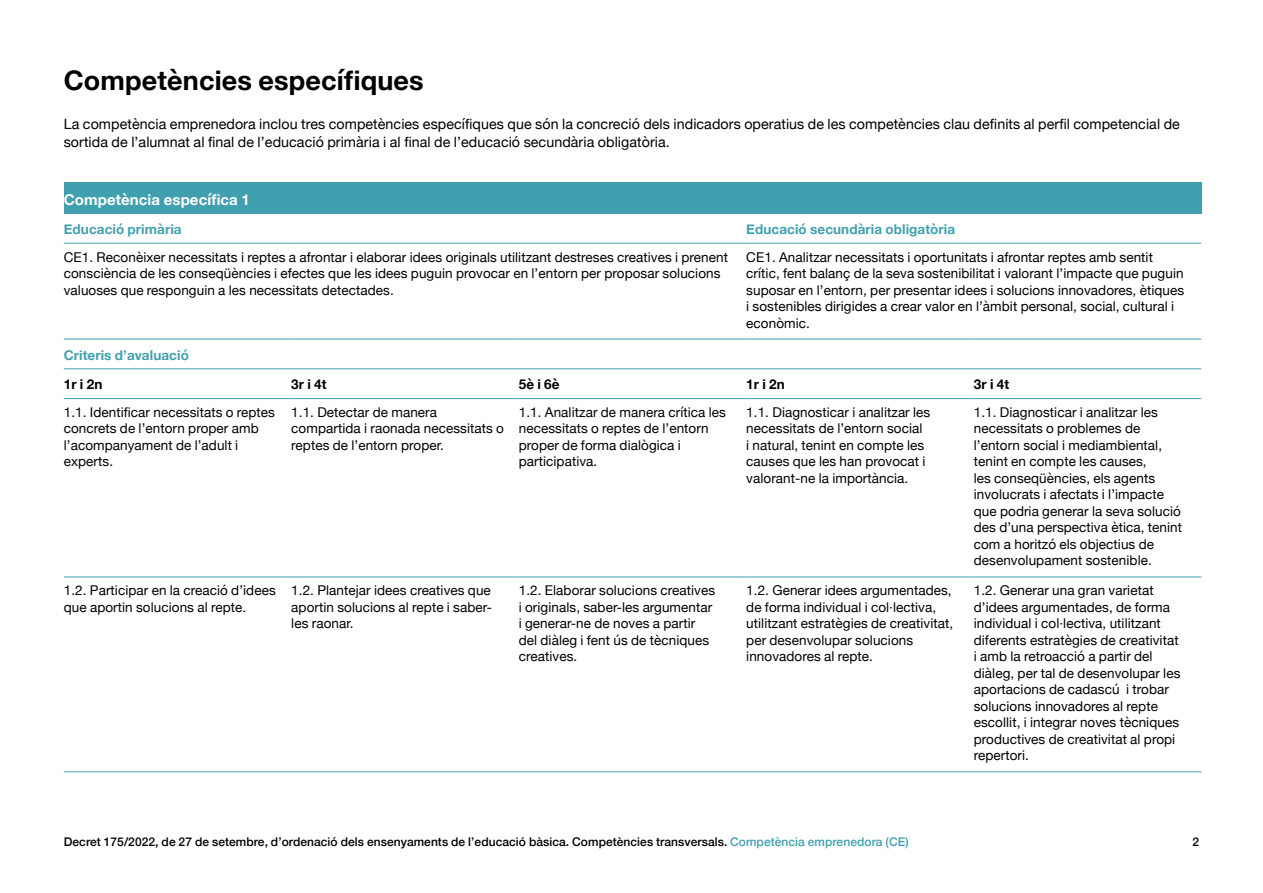
<style>
.page{position:relative;width:1263px;height:893px;background:#fff}
.page>*{position:absolute;margin:0;border:0;box-sizing:border-box;transform-origin:0 0}
.Títol_1{font:700 27px "Helvetica Neue";letter-spacing:.005em;color:#000}
.Titols_taules_i_gràfics{font:700 15px "Helvetica Neue";letter-spacing:.005em;color:#fff}
.Cos_de_text{font:14.25px/18px "Helvetica Neue";letter-spacing:.005em;color:#000}
.Taules_alineat_esquerra{font:13.5px/16.5px "Helvetica Neue";letter-spacing:.005em;color:#000}
.Taules_alineat_esquerra-2{font:700 13.5px "Helvetica Neue";letter-spacing:.005em;color:#41a0af}
.Taules_alineat_esquerra-3{font:700 13.5px "Helvetica Neue";letter-spacing:.005em;color:#000}
.t1{font:500 12px "Helvetica Neue";letter-spacing:.005em;color:#000}
.s1{color:#41a0af}
</style>
<div class="page">
<div style="left:64px;top:182px;width:1137px;height:31px;background:#41a0af"></div>
<hr style="left:64px;top:243px;width:227px;height:1px;background:#41a0af">
<hr style="left:291px;top:243px;width:228px;height:1px;background:#41a0af">
<hr style="left:519px;top:243px;width:227px;height:1px;background:#41a0af">
<hr style="left:746px;top:243px;width:228px;height:1px;background:#41a0af">
<hr style="left:974px;top:243px;width:227px;height:1px;background:#41a0af">
<hr style="left:64px;top:339px;width:227px;height:1px;background:#41a0af">
<hr style="left:291px;top:339px;width:228px;height:1px;background:#41a0af">
<hr style="left:519px;top:339px;width:227px;height:1px;background:#41a0af">
<hr style="left:746px;top:339px;width:228px;height:1px;background:#41a0af">
<hr style="left:974px;top:339px;width:227px;height:1px;background:#41a0af">
<hr style="left:64px;top:368px;width:227px;height:1px;background:#41a0af">
<hr style="left:291px;top:368px;width:228px;height:1px;background:#41a0af">
<hr style="left:519px;top:368px;width:227px;height:1px;background:#41a0af">
<hr style="left:746px;top:368px;width:228px;height:1px;background:#41a0af">
<hr style="left:974px;top:368px;width:227px;height:1px;background:#41a0af">
<hr style="left:64px;top:398px;width:227px;height:1px;background:#41a0af">
<hr style="left:291px;top:398px;width:228px;height:1px;background:#41a0af">
<hr style="left:519px;top:398px;width:227px;height:1px;background:#41a0af">
<hr style="left:746px;top:398px;width:228px;height:1px;background:#41a0af">
<hr style="left:974px;top:398px;width:227px;height:1px;background:#41a0af">
<hr style="left:64px;top:577px;width:227px;height:1px;background:#41a0af">
<hr style="left:291px;top:577px;width:228px;height:1px;background:#41a0af">
<hr style="left:519px;top:577px;width:227px;height:1px;background:#41a0af">
<hr style="left:746px;top:577px;width:228px;height:1px;background:#41a0af">
<hr style="left:974px;top:577px;width:227px;height:1px;background:#41a0af">
<hr style="left:64px;top:771px;width:227px;height:1px;background:#41a0af">
<hr style="left:291px;top:771px;width:228px;height:1px;background:#41a0af">
<hr style="left:519px;top:771px;width:227px;height:1px;background:#41a0af">
<hr style="left:746px;top:771px;width:228px;height:1px;background:#41a0af">
<hr style="left:974px;top:771px;width:227px;height:1px;background:#41a0af">
<h2 class="Títol_1" style="left:64px;top:59px;width:361px">Competències específiques</h2>
<p class="Cos_de_text" style="left:64px;top:116px;width:1117px">La competència emprenedora inclou tres competències específiques que són la concreció dels indicadors operatius de les competències clau definits al perfil competencial de sortida de l’alumnat al final de l’educació primària i al final de l’educació secundària obligatòria.</p>
<p class="Titols_taules_i_gràfics" style="left:64px;top:188px;width:188px">Competència específica 1</p>
<p class="Taules_alineat_esquerra-2" style="left:64px;top:219px;width:119px">Educació primària</p>
<p class="Taules_alineat_esquerra-2" style="left:746px;top:219px;width:210px">Educació secundària obligatòria</p>
<p class="Taules_alineat_esquerra" style="left:64px;top:249px;width:666px">CE1. Reconèixer necessitats i reptes a afrontar i elaborar idees originals utilitzant destreses creatives i prenent consciència de les conseqüències i efectes que les idees puguin provocar en l’entorn per proposar solucions valuoses que responguin a les necessitats detectades.</p>
<p class="Taules_alineat_esquerra" style="left:746px;top:249px;width:439px">CE1. Analitzar necessitats i oportunitats i afrontar reptes amb sentit crític, fent balanç de la seva sostenibilitat i valorant l’impacte que puguin suposar en l’entorn, per presentar idees i solucions innovadores, ètiques i sostenibles dirigides a crear valor en l’àmbit personal, social, cultural i econòmic.</p>
<p class="Taules_alineat_esquerra-2" style="left:64px;top:344px;width:127px">Criteris d’avaluació</p>
<p class="Taules_alineat_esquerra-3" style="left:64px;top:374px;width:40px">1r i 2n</p>
<p class="Taules_alineat_esquerra-3" style="left:291px;top:374px;width:37px">3r i 4t</p>
<p class="Taules_alineat_esquerra-3" style="left:519px;top:374px;width:42px">5è i 6è</p>
<p class="Taules_alineat_esquerra-3" style="left:746px;top:374px;width:40px">1r i 2n</p>
<p class="Taules_alineat_esquerra-3" style="left:974px;top:374px;width:37px">3r i 4t</p>
<p class="Taules_alineat_esquerra" style="left:64px;top:405px;width:213px">1.1. Identificar necessitats o reptes concrets de l’entorn proper amb l’acompanyament de l’adult i experts.</p>
<p class="Taules_alineat_esquerra" style="left:291px;top:405px;width:214px">1.1. Detectar de manera compartida i raonada necessitats o reptes de l’entorn proper.</p>
<p class="Taules_alineat_esquerra" style="left:519px;top:405px;width:209px">1.1. Analitzar de manera crítica les necessitats o reptes de l’entorn proper de forma dialògica i participativa.</p>
<p class="Taules_alineat_esquerra" style="left:746px;top:405px;width:185px">1.1. Diagnosticar i analitzar les necessitats de l’entorn social<br>i natural, tenint en compte les causes que les han provocat i valorant-ne la importància.</p>
<p class="Taules_alineat_esquerra" style="left:974px;top:405px;width:210px">1.1. Diagnosticar i analitzar les necessitats o problemes de l’entorn social i mediambiental, tenint en compte les causes,<br>les conseqüències, els agents involucrats i afectats i l’impacte que podria generar la seva solució des d’una perspectiva ètica, tenint com a horitzó els objectius de desenvolupament sostenible.</p>
<p class="Taules_alineat_esquerra" style="left:64px;top:583px;width:213px">1.2. Participar en la creació d’idees que aportin solucions al repte.</p>
<p class="Taules_alineat_esquerra" style="left:291px;top:583px;width:202px;text-align:justify">1.2. Plantejar idees creatives que aportin solucions al repte i saber&shy;les raonar.</p>
<p class="Taules_alineat_esquerra" style="left:519px;top:583px;width:198px">1.2. Elaborar solucions creatives i originals, saber-les argumentar i generar-ne de noves a partir del diàleg i fent ús de tècniques creatives.</p>
<p class="Taules_alineat_esquerra" style="left:746px;top:583px;width:208px">1.2. Generar idees argumentades, de forma individual i col·lectiva, utilitzant estratègies de creativitat, per desenvolupar solucions innovadores al repte.</p>
<p class="Taules_alineat_esquerra" style="left:974px;top:583px;width:208px">1.2. Generar una gran varietat d’idees argumentades, de forma individual i col·lectiva, utilitzant diferents estratègies de creativitat i amb la retroacció a partir del diàleg, per tal de desenvolupar les aportacions de cadascú i trobar solucions innovadores al repte escollit, i integrar noves tècniques productives de creativitat al propi repertori.</p>
<p class="t1" style="left:64px;top:832px;width:846px">Decret 175/2022, de 27 de setembre, d’ordenació dels ensenyaments de l’educació bàsica. Competències transversals. <span class="s1">Competència emprenedora (CE)</span></p>
<p class="t1" style="left:1192px;top:832px;width:8px">2</p>
</div>
